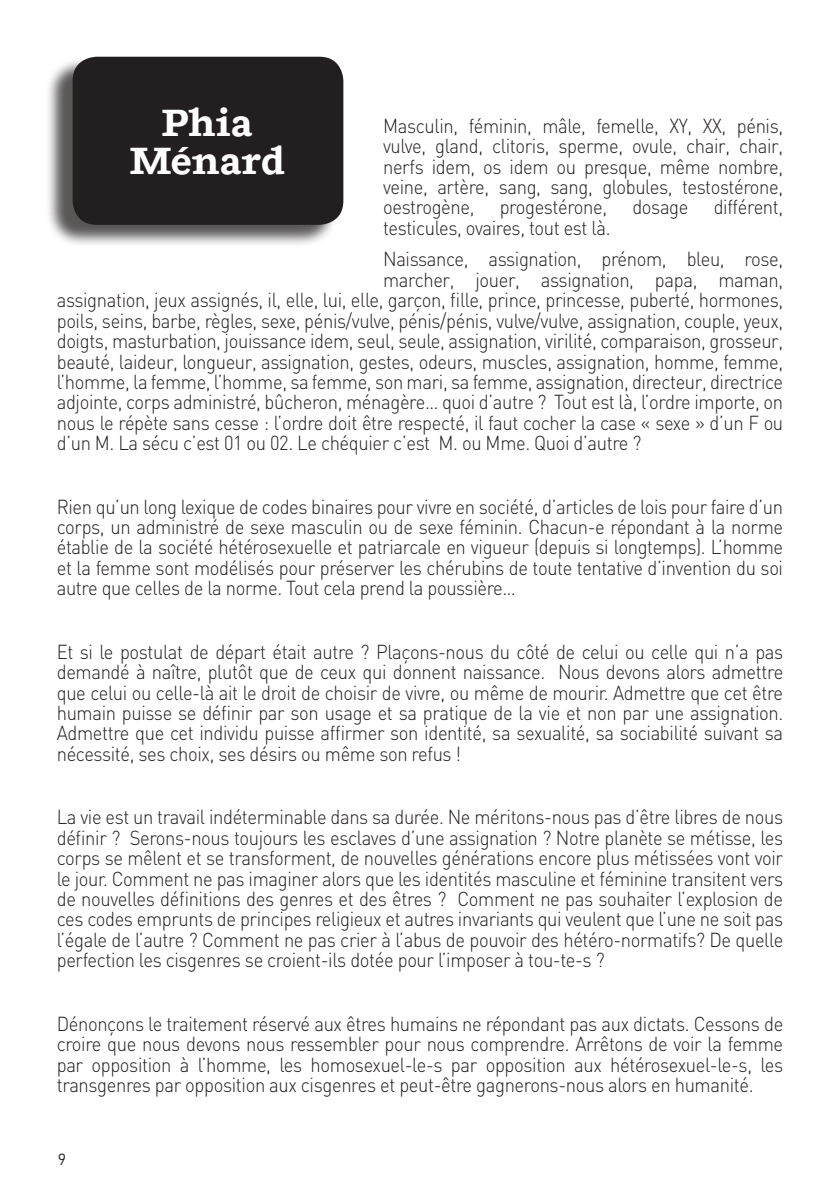
<style>
.page{position:relative;width:840px;height:1191px;background:#fff}
.page>*{position:absolute;margin:0;border:0;box-sizing:border-box;transform-origin:0 0}
.t1{font:700 38px/38px "Shift";color:#fff;text-align:center}
.t2{font:300 20px/20.4px "DIN";letter-spacing:-.02em;color:#231f20;text-align:justify;scale:.92 1}
.t3{font:16px "DIN";color:#231f20}
</style>
<div class="page">
<div style="left:45px;top:57px;width:293px;height:190px;background:#231f20;opacity:.75"></div>
<div style="left:73px;top:57px;width:270px;height:168px;background:#231f20;border-radius:24px"></div>
<p class="t1" style="left:129px;top:105px;width:157px">Phia<br>Ménard</p>
<p class="t2" style="left:383px;top:115px;width:436px">Masculin, féminin, mâle, femelle, XY, XX, pénis, vulve, gland, clitoris, sperme, ovule, chair, chair, nerfs idem, os idem ou presque, même nombre, veine, artère, sang, sang, globules, testostérone, oestrogène,</p>
<p class="t2" style="left:499px;top:197px;width:118px">progestérone,</p>
<p class="t2" style="left:632px;top:197px;width:62px">dosage</p>
<p class="t2" style="left:713px;top:197px;width:77px">différent,</p>
<p class="t2" style="left:383px;top:217px;width:248px">testicules, ovaires, tout est là.</p>
<p class="t2" style="left:383px;top:249px;width:436px">Naissance, assignation, prénom, bleu, rose,</p>
<p class="t2" style="left:383px;top:269px;width:436px">marcher, jouer, assignation, papa, maman,</p>
<p class="t2" style="left:57px;top:290px;width:790px">assignation, jeux assignés, il, elle, lui, elle, garçon, fille, prince, princesse, puberté, hormones,</p>
<p class="t2" style="left:57px;top:310px;width:790px">poils, seins, barbe, règles, sexe, pénis/vulve, pénis/pénis, vulve/vulve, assignation, couple, yeux,</p>
<p class="t2" style="left:57px;top:330px;width:790px">doigts, masturbation, jouissance idem, seul, seule, assignation, virilité, comparaison, grosseur,</p>
<p class="t2" style="left:57px;top:351px;width:790px">beauté, laideur, longueur, assignation, gestes, odeurs, muscles, assignation, homme, femme,</p>
<p class="t2" style="left:57px;top:371px;width:790px">l’homme, la femme, l’homme, sa femme, son mari, sa femme, assignation, directeur, directrice</p>
<p class="t2" style="left:57px;top:392px;width:790px">adjointe, corps administré, bûcheron, ménagère… quoi d’autre ? Tout est là, l’ordre importe, on</p>
<p class="t2" style="left:57px;top:412px;width:790px">nous le répète sans cesse : l’ordre doit être respecté, il faut cocher la case « sexe » d’un F ou</p>
<p class="t2" style="left:57px;top:432px;width:636px">d’un M. La sécu c’est 01 ou 02. Le chéquier c’est M. ou Mme. Quoi d’autre ?</p>
<p class="t2" style="left:57px;top:496px;width:790px">Rien qu’un long lexique de codes binaires pour vivre en société, d’articles de lois pour faire d’un corps, un administré de sexe masculin ou de sexe féminin. Chacun-e répondant à la norme établie de la société hétérosexuelle et patriarcale en vigueur (depuis si longtemps). L’homme et la femme sont modélisés pour préserver les chérubins de toute tentative d’invention du soi autre que celles de la norme. Tout cela prend la poussière…</p>
<p class="t2" style="left:57px;top:641px;width:790px">Et si le postulat de départ était autre ? Plaçons-nous du côté de celui ou celle qui n’a pas demandé à naître, plutôt que de ceux qui donnent naissance. Nous devons alors admettre que celui ou celle-là ait le droit de choisir de vivre, ou même de mourir. Admettre que cet être humain puisse se définir par son usage et sa pratique de la vie et non par une assignation.<br>Admettre que cet individu puisse affirmer son identité, sa sexualité, sa sociabilité suivant sa nécessité, ses choix, ses désirs ou même son refus !</p>
<p class="t2" style="left:57px;top:806px;width:790px">La vie est un travail indéterminable dans sa durée. Ne méritons-nous pas d’être libres de nous définir ? Serons-nous toujours les esclaves d’une assignation ? Notre planète se métisse, les corps se mêlent et se transforment, de nouvelles générations encore plus métissées vont voir le jour. Comment ne pas imaginer alors que les identités masculine et féminine transitent vers de nouvelles définitions des genres et des êtres ? Comment ne pas souhaiter l’explosion de ces codes emprunts de principes religieux et autres invariants qui veulent que l’une ne soit pas l’égale de l’autre ? Comment ne pas crier à l’abus de pouvoir des hétéro-normatifs? De quelle perfection les cisgenres se croient-ils dotée pour l’imposer à tou-te-s ?</p>
<p class="t2" style="left:57px;top:1013px;width:790px">Dénonçons le traitement réservé aux êtres humains ne répondant pas aux dictats. Cessons de croire que nous devons nous ressembler pour nous comprendre. Arrêtons de voir la femme par opposition à l’homme, les homosexuel-le-s par opposition aux hétérosexuel-le-s, les transgenres par opposition aux cisgenres et peut-être gagnerons-nous alors en humanité.</p>
<p class="t3" style="left:58px;top:1149px;width:10px">9</p>
</div>
